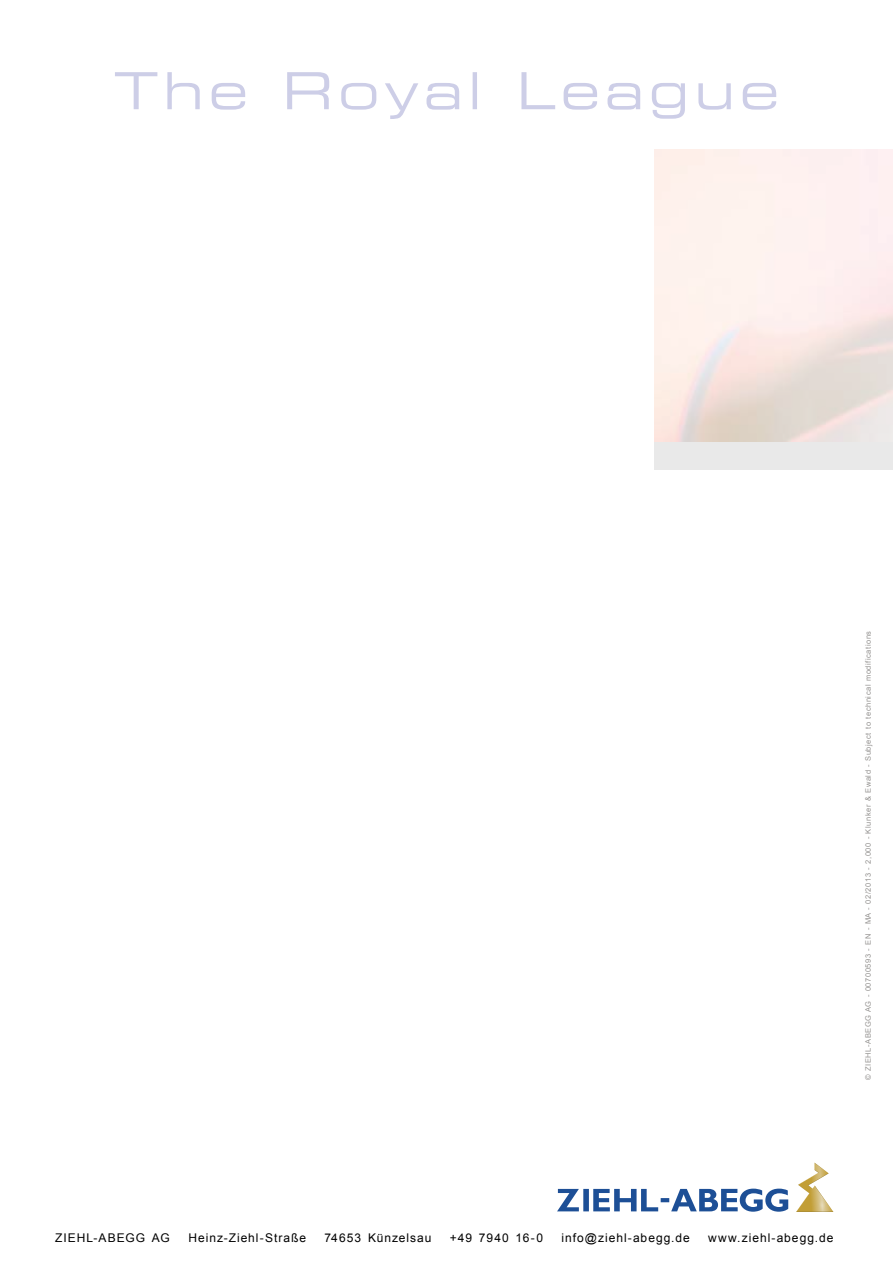
<style>
.page{position:relative;width:893px;height:1263px;background:#fff}
.page>*{position:absolute;margin:0;border:0;box-sizing:border-box;transform-origin:0 0}
.t1{font:51px "Eurostile Extended Two";letter-spacing:.1em;color:#cdcee7}
.t2{font:12px "Arial";letter-spacing:.08em;color:#000}
.t3{font:7.5px "Arial";letter-spacing:.075em;color:#949290}
</style>
<div class="page">
<div style="left:655px;top:442px;width:238px;height:28px;background:#e9e9e9"></div>
<svg style="left:557px;top:1188px;width:231px;height:24px"></svg>
<svg style="left:796px;top:1162px;width:37px;height:50px"></svg>
<h1 class="t1" style="left:114px;top:56px;width:666px">The Royal League</h1>
<p class="t3" style="left:863px;top:1080px;width:451px;rotate:-90deg">© ZIEHL-ABEGG AG - 00700593 - EN - MA - 02/2013 - 2,000 - Klunker &amp; Ewald - Subject to technical modifications</p>
<p class="t2" style="left:55px;top:1230px;width:81px">ZIEHL-ABEGG</p>
<p class="t2" style="left:152px;top:1230px;width:18px">AG</p>
<p class="t2" style="left:188px;top:1230px;width:119px">Heinz-Ziehl-Straße</p>
<p class="t2" style="left:324px;top:1230px;width:108px">74653 Künzelsau</p>
<p class="t2" style="left:450px;top:1230px;width:95px">+49 7940 16-0</p>
<p class="t2" style="left:561px;top:1230px;width:130px">info@ziehl-abegg.de</p>
<p class="t2" style="left:708px;top:1230px;width:127px">www.ziehl-abegg.de</p>
</div>
